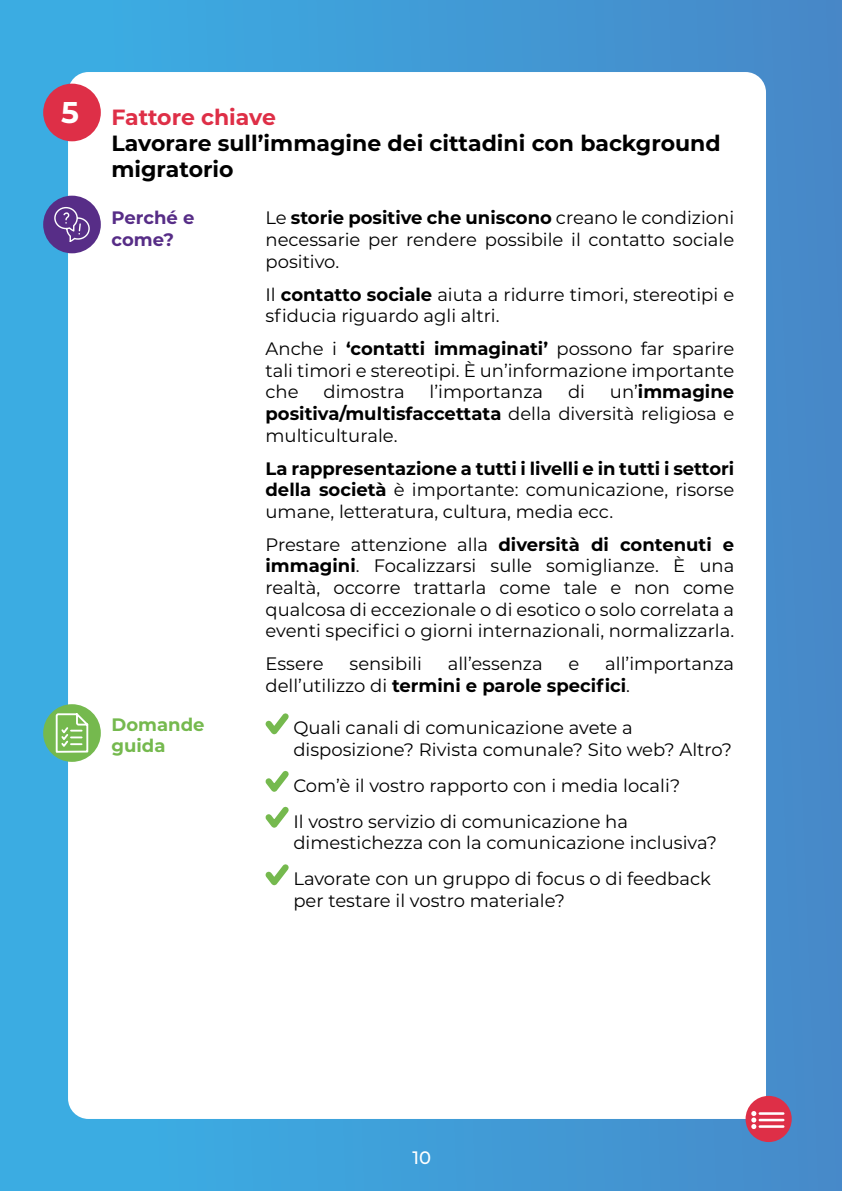
<style>
.page{position:relative;width:842px;height:1191px;background:#fff}
.page>*{position:absolute;margin:0;border:0;box-sizing:border-box;transform-origin:0 0}
.t1{font:700 30px "Montserrat";color:#fff}
.t2{font:700 22px/26.4px "Montserrat";color:#000}
.t3{font:700 22px "Montserrat";letter-spacing:-.01em;color:#de2f47}
.t4{font:18px/21.6px "Montserrat";color:#000;text-align:justify}
.t5{font:700 18px/21.6px "Montserrat";color:#572d87}
.t6{font:700 18px/21.6px "Montserrat";color:#75b94e}
.t7{font:500 18px "Montserrat";color:#fff}
.s1{font-weight:700}
</style>
<div class="page">
<div style="left:0;top:0;width:842px;height:1191px;background:linear-gradient(to right,#3ab0e6,#4789c9)"></div>
<div style="left:68px;top:72px;width:698px;height:1047px;background:#fff;border-radius:20px"></div>
<svg style="left:265px;top:713px;width:24px;height:22px"></svg>
<svg style="left:265px;top:771px;width:24px;height:57px"></svg>
<svg style="left:265px;top:864px;width:24px;height:22px"></svg>
<div style="left:43px;top:196px;width:58px;height:57px;background:#572d87;border-radius:50%"></div>
<svg style="left:54px;top:207px;width:36px;height:35px"></svg>
<div style="left:43px;top:704px;width:58px;height:58px;background:#75b94e;border-radius:50%"></div>
<svg style="left:55px;top:709px;width:35px;height:44px"></svg>
<div style="left:43px;top:84px;width:58px;height:57px;background:#de2f47;border-radius:50%"></div>
<div style="left:745px;top:1095px;width:47px;height:47px;background:#de2f47;border-radius:50%"></div>
<hr style="left:760px;top:1112px;width:23px;height:2px;background:#fff">
<hr style="left:760px;top:1118px;width:23px;height:3px;background:#fff">
<hr style="left:760px;top:1125px;width:23px;height:2px;background:#fff">
<svg style="left:751px;top:1111px;width:5px;height:18px"></svg>
<h1 class="t1" style="left:61px;top:91px;width:19px">5</h1>
<p class="t3" style="left:111px;top:101px;width:166px">Fattore chiave</p>
<p class="t2" style="left:111px;top:129px;width:611px">Lavorare sull’immagine dei cittadini con background migratorio</p>
<p class="t5" style="left:111px;top:206px;width:84px">Perché e come?</p>
<p class="t4" style="left:266px;top:207px;width:470px">Le <span class="s1">storie positive che uniscono</span> creano le condizioni necessarie per rendere possibile il contatto sociale positivo.</p>
<p class="t4" style="left:266px;top:283px;width:470px">Il <span class="s1">contatto sociale</span> aiuta a ridurre timori, stereotipi e sfiducia riguardo agli altri.</p>
<p class="t4" style="left:266px;top:337px;width:470px">Anche i <span class="s1">‘contatti immaginati’</span> possono far sparire tali timori e stereotipi. È un’informazione importante che</p>
<p class="t4" style="left:266px;top:380px;width:470px;text-indent:344px">un’<span class="s1">immagine positiva/multisfaccettata</span> della diversità religiosa e multiculturale.</p>
<p class="t4" style="left:266px;top:457px;width:470px"><span class="s1">La rappresentazione a tutti i livelli e in tutti i settori della società</span> è importante: comunicazione, risorse umane, letteratura, cultura, media ecc.</p>
<p class="t4" style="left:266px;top:533px;width:470px">Prestare attenzione alla <span class="s1">diversità di contenuti e immagini</span>. Focalizzarsi sulle somiglianze. È una realtà, occorre trattarla come tale e non come qualcosa di eccezionale o di esotico o solo correlata a eventi specifici o giorni internazionali, normalizzarla.</p>
<p class="t4" style="left:266px;top:652px;width:60px">Essere</p>
<p class="t4" style="left:350px;top:652px;width:74px">sensibili</p>
<p class="t4" style="left:448px;top:652px;width:96px">all’essenza</p>
<p class="t4" style="left:568px;top:652px;width:12px">e</p>
<p class="t4" style="left:323px;top:380px;width:83px">dimostra</p>
<p class="t4" style="left:430px;top:380px;width:115px">l’importanza</p>
<p class="t4" style="left:568px;top:380px;width:19px">di</p>
<p class="t4" style="left:266px;top:652px;width:470px;text-indent:340px">all’importanza dell’utilizzo di <span class="s1">termini e parole specifici</span>.</p>
<p class="t6" style="left:111px;top:712px;width:95px">Domande guida</p>
<p class="t4" style="left:293px;top:716px;width:440px">Quali canali di comunicazione avete a disposizione? Rivista comunale? Sito web? Altro?</p>
<p class="t4" style="left:293px;top:767px;width:388px;line-height:36px">Com’è il vostro rapporto con i media locali?<br>Il vostro servizio di comunicazione ha</p>
<p class="t4" style="left:293px;top:824px;width:425px;line-height:36px">dimestichezza con la comunicazione inclusiva?<br>Lavorate con un gruppo di focus o di feedback</p>
<p class="t4" style="left:293px;top:889px;width:273px">per testare il vostro materiale?</p>
<p class="t7" style="left:412px;top:1144px;width:20px">10</p>
</div>
